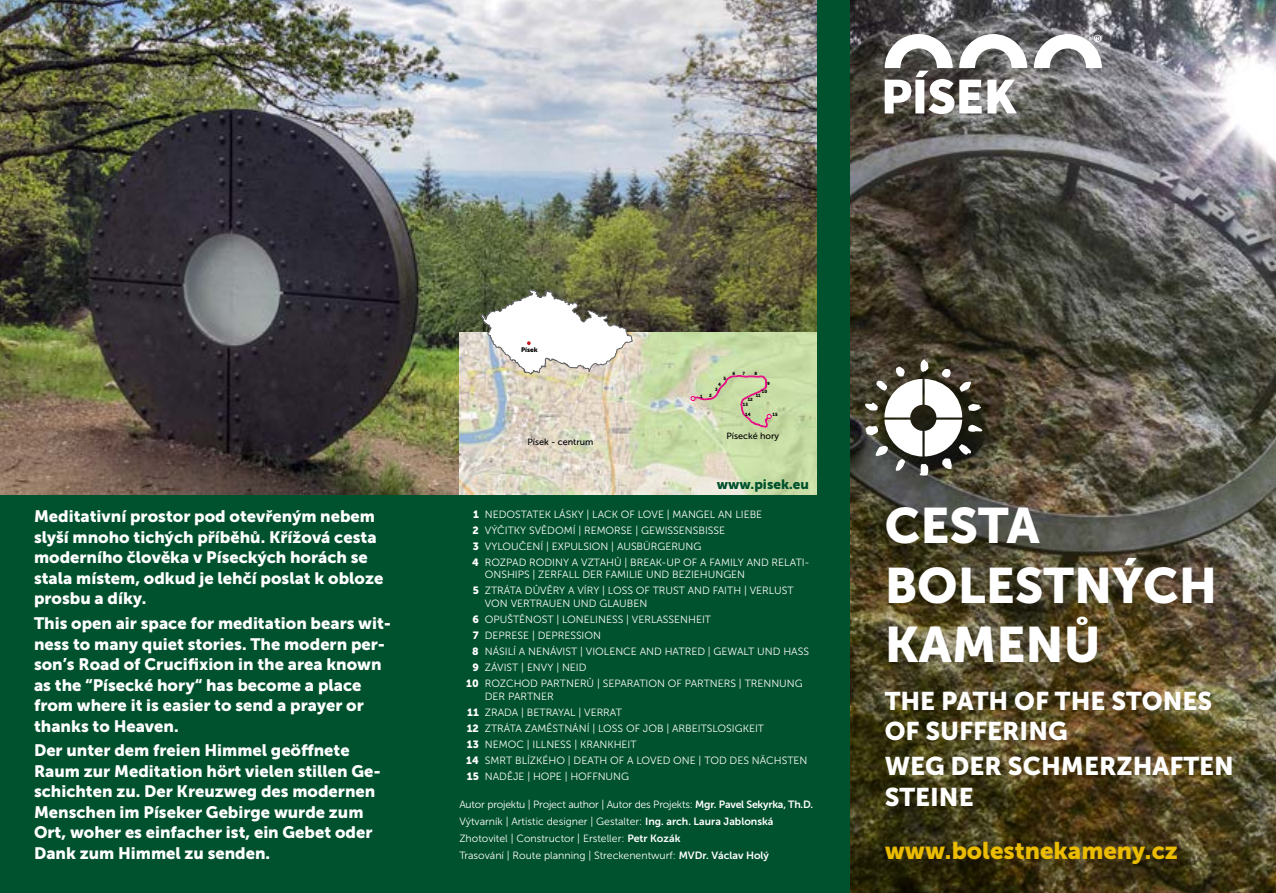
<style>
.page{position:relative;width:1276px;height:893px;background:#fff}
.page>*{position:absolute;margin:0;border:0;box-sizing:border-box;transform-origin:0 0}
.t1{font:49.5px/59.4px "Museo Sans 900";color:#fff}
.t2{font:25.5px/30.6px "Museo Sans 900";color:#fff}
.t3{font:24px "Museo Sans 900";color:#ebbc00}
.t4{font:16.5px/20.5px "Museo Sans 900";color:#fff}
.t5{font:13.5px "Museo Sans 900";color:#00512d}
.t6{font:10.5px/16px "Museo Sans 300";color:#fff}
.t7{font:9px "Museo Sans 500";color:#000}
.t8{font:6.45px "Museo Sans 900";color:#000}
.t9{font:4.5px/8.2px "Museo Sans 900";color:#000}
.s1{font-family:"Museo Sans 900"}
.s2{font-family:"Museo Sans 700"}
</style>
<div class="page">
<div style="left:0;top:0;width:850px;height:893px;background:#00512d"></div>
<img style="left:850px;top:0;width:426px;height:893px">
<svg style="left:865px;top:359px;width:117px;height:117px"></svg>
<img style="left:0;top:0;width:816px;height:494px">
<img style="left:459px;top:332px;width:357px;height:162px">
<svg style="left:690px;top:375px;width:82px;height:53px;background:#cccca8"></svg>
<svg style="left:884px;top:34px;width:143px;height:80px"></svg>
<svg style="left:1034px;top:34px;width:68px;height:34px"></svg>
<svg style="left:480px;top:289px;width:152px;height:85px;background:#c8c7bf"></svg>
<h3 class="t4" style="left:34px;top:506px;width:351px">Meditativní prostor pod otevřeným nebem slyší mnoho tichých příběhů. Křížová cesta moderního člověka v Píseckých horách se stala místem, odkud je lehčí poslat k obloze prosbu a díky.</h3>
<h3 class="t4" style="left:34px;top:613px;width:359px">This open air space for meditation bears wit&shy;ness to many quiet stories. The modern per&shy;son’s Road of Crucifixion in the area known as the “Písecké hory“ has become a place from where it is easier to send a prayer or thanks to Heaven.</h3>
<h3 class="t4" style="left:34px;top:740px;width:348px">Der unter dem freien Himmel geöffnete Raum zur Meditation hört vielen stillen Ge&shy;schichten zu. Der Kreuzweg des modernen Menschen im Píseker Gebirge wurde zum Ort, woher es einfacher ist, ein Gebet oder Dank zum Himmel zu senden.</h3>
<p class="t8" style="left:521px;top:346px;width:18px">Písek</p>
<p class="t7" style="left:527px;top:437px;width:67px">Písek - centrum</p>
<p class="t9" style="left:732px;top:369px;width:4px">6</p>
<p class="t9" style="left:742px;top:369px;width:4px">7</p>
<p class="t9" style="left:754px;top:369px;width:4px">8</p>
<p class="t9" style="left:723px;top:374px;width:4px">5</p>
<p class="t9" style="left:762px;top:379px;width:10px;text-indent:5px">9<br>10</p>
<p class="t9" style="left:718px;top:380px;width:4px">4</p>
<p class="t9" style="left:715px;top:385px;width:4px">3</p>
<p class="t9" style="left:700px;top:392px;width:4px">1</p>
<p class="t9" style="left:709px;top:391px;width:4px">2</p>
<p class="t9" style="left:756px;top:391px;width:6px">11</p>
<p class="t9" style="left:743px;top:397px;width:11px;line-height:5.2px;text-indent:5px">12<br>13</p>
<p class="t9" style="left:745px;top:410px;width:7px">14</p>
<p class="t9" style="left:772px;top:410px;width:7px">15</p>
<p class="t7" style="left:726px;top:431px;width:54px">Písecké hory</p>
<p class="t5" style="left:716px;top:477px;width:94px">www.pisek.eu</p>
<p class="t6" style="left:472px;top:506px;width:339px"><span class="s1">1</span> NEDOSTATEK LÁSKY | LACK OF LOVE | MANGEL AN LIEBE<br><span class="s1">2</span> VÝČITKY SVĚDOMÍ | REMORSE | GEWISSENSBISSE<br><span class="s1">3</span> VYLOUČENÍ | EXPULSION | AUSBÜRGERUNG<br><span class="s1">4</span> ROZPAD RODINY A VZTAHŮ | BREAK-UP OF A FAMILY AND RELATI-</p>
<p class="t6" style="left:473px;top:567px;width:322px;text-indent:12px">ONSHIPS | ZERFALL DER FAMILIE UND BEZIEHUNGEN<br><span class="s1">5</span> ZTRÁTA DŮVĚRY A VÍRY | LOSS OF TRUST AND FAITH | VERLUST</p>
<p class="t6" style="left:485px;top:595px;width:164px">VON VERTRAUEN UND GLAUBEN</p>
<p class="t6" style="left:472px;top:611px;width:240px"><span class="s1">6</span> OPUŠTĚNOST | LONELINESS | VERLASSENHEIT</p>
<p class="t6" style="left:473px;top:627px;width:130px"><span class="s1">7</span> DEPRESE | DEPRESSION</p>
<p class="t6" style="left:472px;top:643px;width:338px"><span class="s1">8</span> NÁSILÍ A NENÁVIST | VIOLENCE AND HATRED | GEWALT UND HASS</p>
<p class="t6" style="left:472px;top:659px;width:116px"><span class="s1">9</span> ZÁVIST | ENVY | NEID</p>
<p class="t6" style="left:466px;top:675px;width:338px"><span class="s1">10</span> ROZCHOD PARTNERŮ | SEPARATION OF PARTNERS | TRENNUNG</p>
<p class="t6" style="left:466px;top:688px;width:343px;text-indent:19px">DER PARTNER<br><span class="s1">11</span> ZRADA | BETRAYAL | VERRAT<br><span class="s1">12</span> ZTRÁTA ZAMĚSTNÁNÍ | LOSS OF JOB | ARBEITSLOSIGKEIT<br><span class="s1">13</span> NEMOC | ILLNESS | KRANKHEIT<br><span class="s1">14</span> SMRT BLÍZKÉHO | DEATH OF A LOVED ONE | TOD DES NÄCHSTEN <span class="s1">15</span> NADĚJE | HOPE | HOFFNUNG</p>
<p class="t6" style="left:459px;top:796px;width:355px;line-height:16.8px">Autor projektu | Project author | Autor des Projekts: <span class="s2">Mgr. Pavel Sekyrka, Th.D.<br></span>Výtvarník | Artistic designer | Gestalter: <span class="s2">Ing. arch. Laura Jablonská </span>Zhotovitel | Constructor | Ersteller: <span class="s2">Petr Kozák<br></span>Trasování | Route planning | Streckenentwurf: <span class="s2">MVDr. Václav Holý</span></p>
<h1 class="t1" style="left:884px;top:496px;width:334px">CESTA<br>BOLESTNÝCH<br>KAMENŮ</h1>
<h2 class="t2" style="left:884px;top:685px;width:329px">THE PATH OF THE STONES<br>OF SUFFERING</h2>
<h2 class="t2" style="left:884px;top:751px;width:351px">WEG DER SCHMERZHAFTEN<br>STEINE</h2>
<h3 class="t3" style="left:884px;top:837px;width:295px">www.bolestnekameny.cz</h3>
</div>
